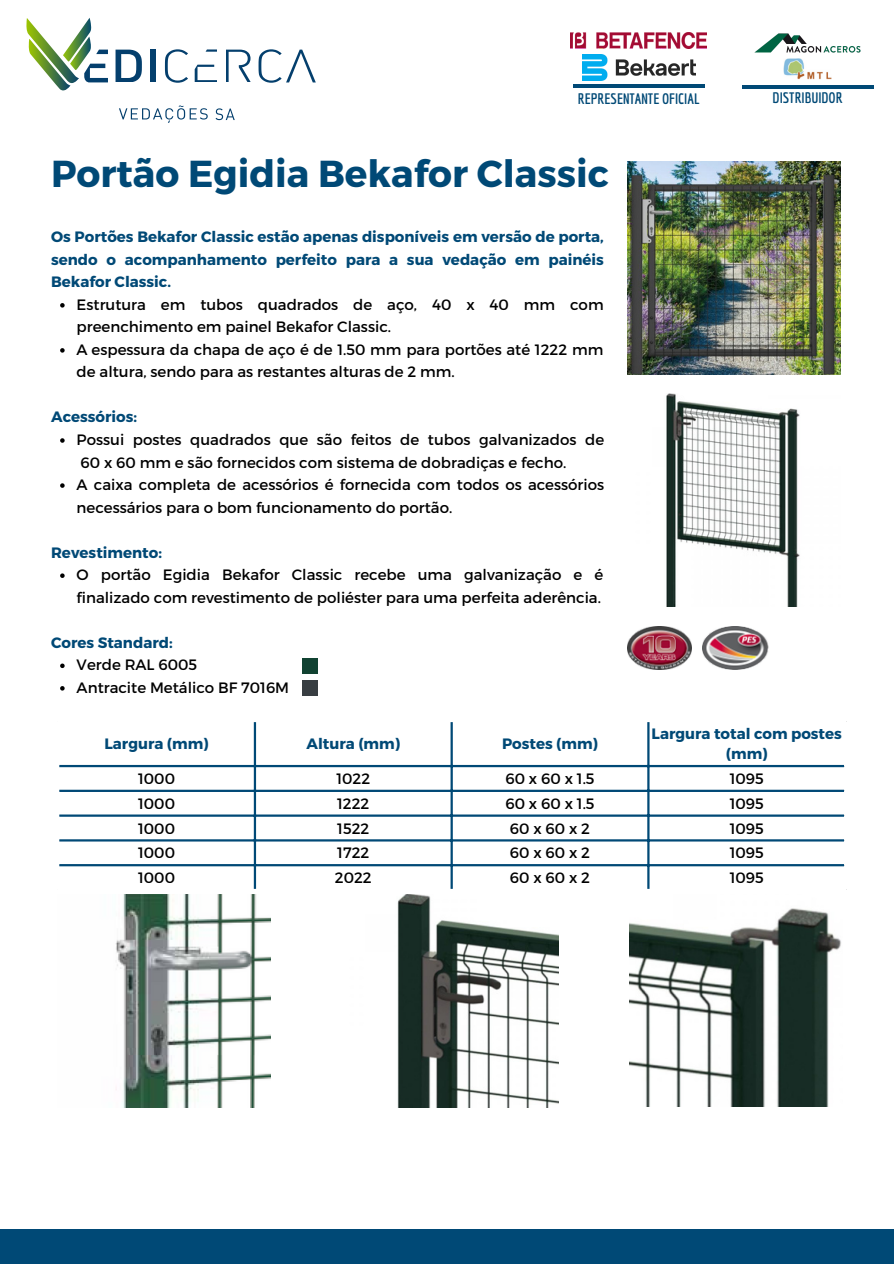
<style>
.page{position:relative;width:894px;height:1264px;background:#fff}
.page>*{position:absolute;margin:0;border:0;box-sizing:border-box;transform-origin:0 0}
.t1{font:700 37.5px "Montserrat";color:#004976}
.t2{font:15px/22.5px "Montserrat";color:#000}
.t3{font:700 15px/22.5px "Montserrat";color:#004976;text-align:center}
.t4{font:15px "Montserrat";letter-spacing:.26em;color:#000}
.t5{font:700 14.85px "Economica";color:#004976}
</style>
<div class="page">
<svg style="left:59px;top:722px;width:784px;height:166px"></svg>
<hr style="left:254px;top:722px;width:2px;height:166px;background:#004976">
<hr style="left:450px;top:722px;width:2px;height:166px;background:#004976">
<hr style="left:647px;top:722px;width:2px;height:166px;background:#004976">
<hr style="left:59px;top:765px;width:784px;height:2px;background:#004976">
<hr style="left:59px;top:789px;width:784px;height:3px;background:#004976">
<hr style="left:59px;top:814px;width:784px;height:2px;background:#004976">
<hr style="left:59px;top:839px;width:784px;height:2px;background:#004976">
<hr style="left:59px;top:864px;width:784px;height:2px;background:#004976">
<svg style="left:60px;top:303px;width:5px;height:4px"></svg>
<svg style="left:60px;top:348px;width:5px;height:4px"></svg>
<svg style="left:60px;top:438px;width:5px;height:5px"></svg>
<svg style="left:60px;top:483px;width:5px;height:5px"></svg>
<svg style="left:60px;top:573px;width:5px;height:5px"></svg>
<svg style="left:60px;top:663px;width:5px;height:5px"></svg>
<svg style="left:60px;top:686px;width:5px;height:4px"></svg>
<div style="left:302px;top:657px;width:16px;height:16px;background:#114232"></div>
<div style="left:302px;top:679px;width:16px;height:16px;background:#383e42"></div>
<img style="left:627px;top:626px;width:64px;height:43px">
<img style="left:702px;top:626px;width:67px;height:43px">
<img style="left:627px;top:161px;width:213px;height:213px">
<img style="left:666px;top:394px;width:134px;height:213px">
<img style="left:397px;top:894px;width:161px;height:213px">
<img style="left:116px;top:894px;width:154px;height:213px">
<div style="left:0;top:1228px;width:893px;height:35px;background:#004976"></div>
<img style="left:783px;top:58px;width:47px;height:22px">
<hr style="left:572px;top:84px;width:132px;height:4px;background:#004976">
<img style="left:570px;top:33px;width:135px;height:16px">
<img style="left:582px;top:55px;width:113px;height:26px">
<img style="left:754px;top:33px;width:106px;height:20px">
<hr style="left:741px;top:85px;width:132px;height:3px;background:#004976">
<svg style="left:26px;top:18px;width:82px;height:72px"></svg>
<svg style="left:115px;top:50px;width:26px;height:32px"></svg>
<div style="left:150px;top:50px;width:6px;height:32px;background:#043f6d"></div>
<svg style="left:165px;top:49px;width:23px;height:34px"></svg>
<svg style="left:119px;top:105px;width:89px;height:18px"></svg>
<svg style="left:195px;top:49px;width:22px;height:33px"></svg>
<svg style="left:226px;top:50px;width:24px;height:32px"></svg>
<svg style="left:215px;top:108px;width:20px;height:12px"></svg>
<svg style="left:258px;top:49px;width:58px;height:34px"></svg>
<img style="left:629px;top:908px;width:212px;height:198px">
<p class="t5" style="left:577px;top:90px;width:123px">REPRESENTANTE OFICIAL</p>
<p class="t5" style="left:772px;top:89px;width:72px">DISTRIBUIDOR</p>
<h1 class="t1" style="left:51px;top:149px;width:559px">Portão Egidia Bekafor Classic</h1>
<p class="t3" style="left:51px;top:225px;width:554px;text-align:justify">Os Portões Bekafor Classic estão apenas disponíveis em versão de porta, sendo o acompanhamento perfeito para a sua vedação em painéis Bekafor Classic.</p>
<p class="t2" style="left:77px;top:292px;width:528px">Estrutura em tubos quadrados de aço, 40 x 40 mm com preenchimento em painel Bekafor Classic.<br>A espessura da chapa de aço é de 1.50 mm para portões até 1222 mm de altura, sendo para as restantes alturas de 2 mm.</p>
<p class="t3" style="left:51px;top:405px;width:87px">Acessórios:</p>
<p class="t2" style="left:77px;top:427px;width:529px">Possui postes quadrados que são feitos de tubos galvanizados de 60 x 60 mm e são fornecidos com sistema de dobradiças e fecho.<br>A caixa completa de acessórios é fornecida com todos os acessórios necessários para o bom funcionamento do portão.</p>
<p class="t3" style="left:51px;top:540px;width:112px">Revestimento:</p>
<p class="t2" style="left:77px;top:563px;width:528px">O portão Egidia Bekafor Classic recebe uma galvanização e é finalizado com revestimento de poliéster para uma perfeita aderência.</p>
<p class="t3" style="left:51px;top:630px;width:123px">Cores Standard:</p>
<p class="t2" style="left:77px;top:653px;width:214px">Verde RAL 6005<br>Antracite Metálico BF 7016M</p>
<p class="t3" style="left:104px;top:731px;width:106px">Largura (mm)</p>
<p class="t3" style="left:306px;top:731px;width:95px">Altura (mm)</p>
<p class="t3" style="left:502px;top:731px;width:97px">Postes (mm)</p>
<p class="t3" style="left:651px;top:722px;width:192px;line-height:20.2px">Largura total com postes (mm)</p>
<p class="t2" style="left:138px;top:766px;width:38px">1000</p>
<p class="t2" style="left:336px;top:766px;width:35px">1022</p>
<p class="t2" style="left:505px;top:766px;width:91px">60 x 60 x 1.5</p>
<p class="t2" style="left:729px;top:766px;width:36px">1095</p>
<p class="t2" style="left:138px;top:791px;width:38px">1000</p>
<p class="t2" style="left:337px;top:791px;width:34px">1222</p>
<p class="t2" style="left:505px;top:791px;width:91px">60 x 60 x 1.5</p>
<p class="t2" style="left:729px;top:791px;width:36px">1095</p>
<p class="t2" style="left:138px;top:816px;width:38px">1000</p>
<p class="t2" style="left:337px;top:816px;width:34px">1522</p>
<p class="t4" style="left:510px;top:818px;width:82px">60x60x2</p>
<p class="t2" style="left:729px;top:816px;width:36px">1095</p>
<p class="t2" style="left:138px;top:841px;width:38px">1000</p>
<p class="t2" style="left:337px;top:841px;width:34px">1722</p>
<p class="t4" style="left:510px;top:843px;width:82px">60x60x2</p>
<p class="t2" style="left:729px;top:841px;width:36px">1095</p>
<p class="t2" style="left:138px;top:865px;width:38px">1000</p>
<p class="t2" style="left:335px;top:865px;width:38px">2022</p>
<p class="t4" style="left:510px;top:868px;width:82px">60x60x2</p>
<p class="t2" style="left:729px;top:865px;width:36px">1095</p>
</div>
